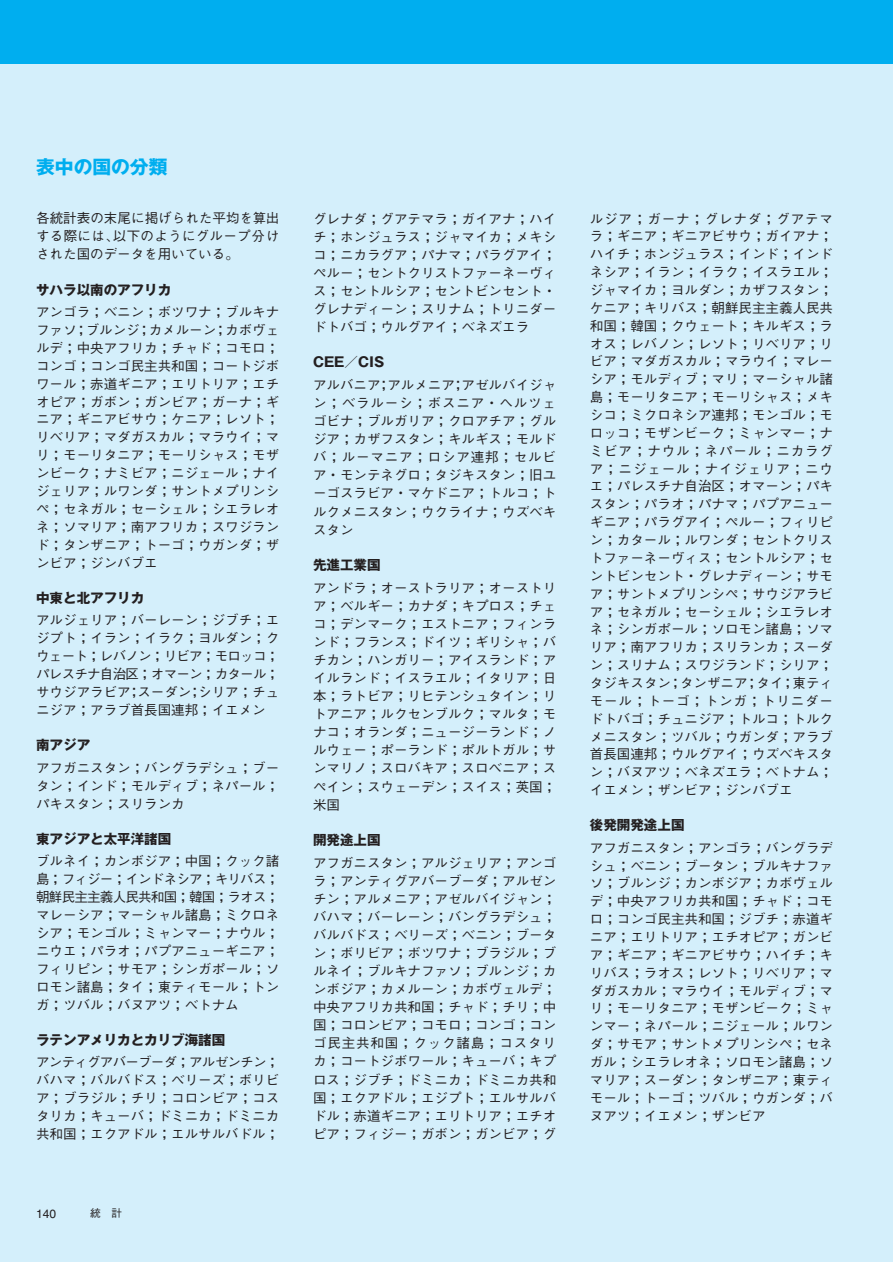
<style>
.page{position:relative;width:893px;height:1262px;background:#fff}
.page>*{position:absolute;margin:0;border:0;box-sizing:border-box;transform-origin:0 0}
.t1{font:700 18.75px "Gothic MB101";color:#00aeef}
.t2{font:500 13.5px/17.9px "Gothic BBB";color:#231f20;text-align:justify}
.t3{font:700 13.5px "Gothic MB101";color:#231f20}
.t4{font:12px "Helvetica";color:#231f20}
.t5{font:500 10.65px "Gothic BBB";color:#231f20}
</style>
<div class="page">
<div style="left:0;top:0;width:892px;height:1262px;background:#d4effb"></div>
<div style="left:0;top:0;width:892px;height:64px;background:#00aeef"></div>
<h1 class="t1" style="left:36px;top:160px;width:133px">表中の国の分類</h1>
<p class="t2" style="left:36px;top:211px;width:245px">各統計表の末尾に掲げられた平均を算出する際には、以下のようにグループ分けされた国のデータを用いている。</p>
<p class="t3" style="left:36px;top:284px;width:136px">サハラ以南のアフリカ</p>
<p class="t2" style="left:36px;top:305px;width:244px">アンゴラ；ベニン；ボツワナ；ブルキナファソ；ブルンジ；カメルーン；カボヴェルデ；中央アフリカ；チャド；コモロ；コンゴ；コンゴ民主共和国；コートジボワール；赤道ギニア；エリトリア；エチオピア；ガボン；ガンビア；ガーナ；ギニア；ギニアビサウ；ケニア；レソト；リベリア；マダガスカル；マラウイ；マリ；モーリタニア；モーリシャス；モザンビーク；ナミビア；ニジェール；ナイジェリア；ルワンダ；サントメプリンシペ；セネガル；セーシェル；シエラレオネ；ソマリア；南アフリカ；スワジランド；タンザニア；トーゴ；ウガンダ；ザンビア；ジンバブエ</p>
<p class="t3" style="left:36px;top:593px;width:109px">中東と北アフリカ</p>
<p class="t2" style="left:36px;top:613px;width:244px">アルジェリア；バーレーン；ジブチ；エジプト；イラン；イラク；ヨルダン；クウェート；レバノン；リビア；モロッコ；パレスチナ自治区；オマーン；カタール；サウジアラビア；スーダン；シリア；チュニジア；アラブ首長国連邦；イエメン</p>
<p class="t3" style="left:36px;top:740px;width:55px">南アジア</p>
<p class="t2" style="left:36px;top:760px;width:244px">アフガニスタン；バングラデシュ；ブータン；インド；モルディブ；ネパール；パキスタン；スリランカ</p>
<p class="t3" style="left:36px;top:833px;width:136px">東アジアと太平洋諸国</p>
<p class="t2" style="left:36px;top:854px;width:244px">ブルネイ；カンボジア；中国；クック諸島；フィジー；インドネシア；キリバス；朝鮮民主主義人民共和国；韓国；ラオス；マレーシア；マーシャル諸島；ミクロネシア；モンゴル；ミャンマー；ナウル；ニウエ；パラオ；パプアニューギニア；フィリピン；サモア；シンガポール；ソロモン諸島；タイ；東ティモール；トンガ；ツバル；バヌアツ；ベトナム</p>
<p class="t3" style="left:36px;top:1034px;width:190px">ラテンアメリカとカリブ海諸国</p>
<p class="t2" style="left:36px;top:1055px;width:244px">アンティグアバーブーダ；アルゼンチン；バハマ；バルバドス；ベリーズ；ボリビア；ブラジル；チリ；コロンビア；コスタリカ；キューバ；ドミニカ；ドミニカ共和国；エクアドル；エルサルバドル；</p>
<p class="t4" style="left:36px;top:1209px;width:22px">140</p>
<p class="t5" style="left:90px;top:1209px;width:33px">統　計</p>
<p class="t2" style="left:313px;top:211px;width:244px">グレナダ；グアテマラ；ガイアナ；ハイチ；ホンジュラス；ジャマイカ；メキシコ；ニカラグア；パナマ；パラグアイ；ペルー；セントクリストファーネーヴィス；セントルシア；セントビンセント・グレナディーン；スリナム；トリニダードトバゴ；ウルグアイ；ベネズエラ</p>
<p class="t3" style="left:313px;top:357px;width:73px">CEE／CIS</p>
<p class="t2" style="left:313px;top:377px;width:244px">アルバニア；アルメニア；アゼルバイジャン；ベラルーシ；ボスニア・ヘルツェゴビナ；ブルガリア；クロアチア；グルジア；カザフスタン；キルギス；モルドバ；ルーマニア；ロシア連邦；セルビア・モンテネグロ；タジキスタン；旧ユーゴスラビア・マケドニア；トルコ；トルクメニスタン；ウクライナ；ウズベキスタン</p>
<p class="t3" style="left:313px;top:560px;width:69px">先進工業国</p>
<p class="t2" style="left:313px;top:580px;width:244px">アンドラ；オーストラリア；オーストリア；ベルギー；カナダ；キプロス；チェコ；デンマーク；エストニア；フィンランド；フランス；ドイツ；ギリシャ；バチカン；ハンガリー；アイスランド；アイルランド；イスラエル；イタリア；日本；ラトビア；リヒテンシュタイン；リトアニア；ルクセンブルク；マルタ；モナコ；オランダ；ニュージーランド；ノルウェー；ポーランド；ポルトガル；サンマリノ；スロバキア；スロベニア；スペイン；スウェーデン；スイス；英国；米国</p>
<p class="t3" style="left:313px;top:834px;width:69px">開発途上国</p>
<p class="t2" style="left:313px;top:855px;width:244px">アフガニスタン；アルジェリア；アンゴラ；アンティグアバーブーダ；アルゼンチン；アルメニア；アゼルバイジャン；バハマ；バーレーン；バングラデシュ；バルバドス；ベリーズ；ベニン；ブータン；ボリビア；ボツワナ；ブラジル；ブルネイ；ブルキナファソ；ブルンジ；カンボジア；カメルーン；カボヴェルデ；中央アフリカ共和国；チャド；チリ；中国；コロンビア；コモロ；コンゴ；コンゴ民主共和国；クック諸島；コスタリカ；コートジボワール；キューバ；キプロス；ジブチ；ドミニカ；ドミニカ共和国；エクアドル；エジプト；エルサルバドル；赤道ギニア；エリトリア；エチオピア；フィジー；ガボン；ガンビア；グ</p>
<p class="t2" style="left:590px;top:211px;width:245px">ルジア；ガーナ；グレナダ；グアテマラ；ギニア；ギニアビサウ；ガイアナ；ハイチ；ホンジュラス；インド；インドネシア；イラン；イラク；イスラエル；ジャマイカ；ヨルダン；カザフスタン；ケニア；キリバス；朝鮮民主主義人民共和国；韓国；クウェート；キルギス；ラオス；レバノン；レソト；リベリア；リビア；マダガスカル；マラウイ；マレーシア；モルディブ；マリ；マーシャル諸島；モーリタニア；モーリシャス；メキシコ；ミクロネシア連邦；モンゴル；モロッコ；モザンビーク；ミャンマー；ナミビア；ナウル；ネパール；ニカラグア；ニジェール；ナイジェリア；ニウエ；パレスチナ自治区；オマーン；パキスタン；パラオ；パナマ；パプアニューギニア；パラグアイ；ペルー；フィリピン；カタール；ルワンダ；セントクリストファーネーヴィス；セントルシア；セントビンセント・グレナディーン；サモア；サントメプリンシペ；サウジアラビア；セネガル；セーシェル；シエラレオネ；シンガポール；ソロモン諸島；ソマリア；南アフリカ；スリランカ；スーダン；スリナム；スワジランド；シリア；タジキスタン；タンザニア；タイ；東ティモール；トーゴ；トンガ；トリニダードトバゴ；チュニジア；トルコ；トルクメニスタン；ツバル；ウガンダ；アラブ首長国連邦；ウルグアイ；ウズベキスタン；バヌアツ；ベネズエラ；ベトナム；イエメン；ザンビア；ジンバブエ</p>
<p class="t3" style="left:590px;top:820px;width:96px">後発開発途上国</p>
<p class="t2" style="left:590px;top:840px;width:244px">アフガニスタン；アンゴラ；バングラデシュ；ベニン；ブータン；ブルキナファソ；ブルンジ；カンボジア；カボヴェルデ；中央アフリカ共和国；チャド；コモロ；コンゴ民主共和国；ジブチ；赤道ギニア；エリトリア；エチオピア；ガンビア；ギニア；ギニアビサウ；ハイチ；キリバス；ラオス；レソト；リベリア；マダガスカル；マラウイ；モルディブ；マリ；モーリタニア；モザンビーク；ミャンマー；ネパール；ニジェール；ルワンダ；サモア；サントメプリンシペ；セネガル；シエラレオネ；ソロモン諸島；ソマリア；スーダン；タンザニア；東ティモール；トーゴ；ツバル；ウガンダ；バヌアツ；イエメン；ザンビア</p>
</div>
